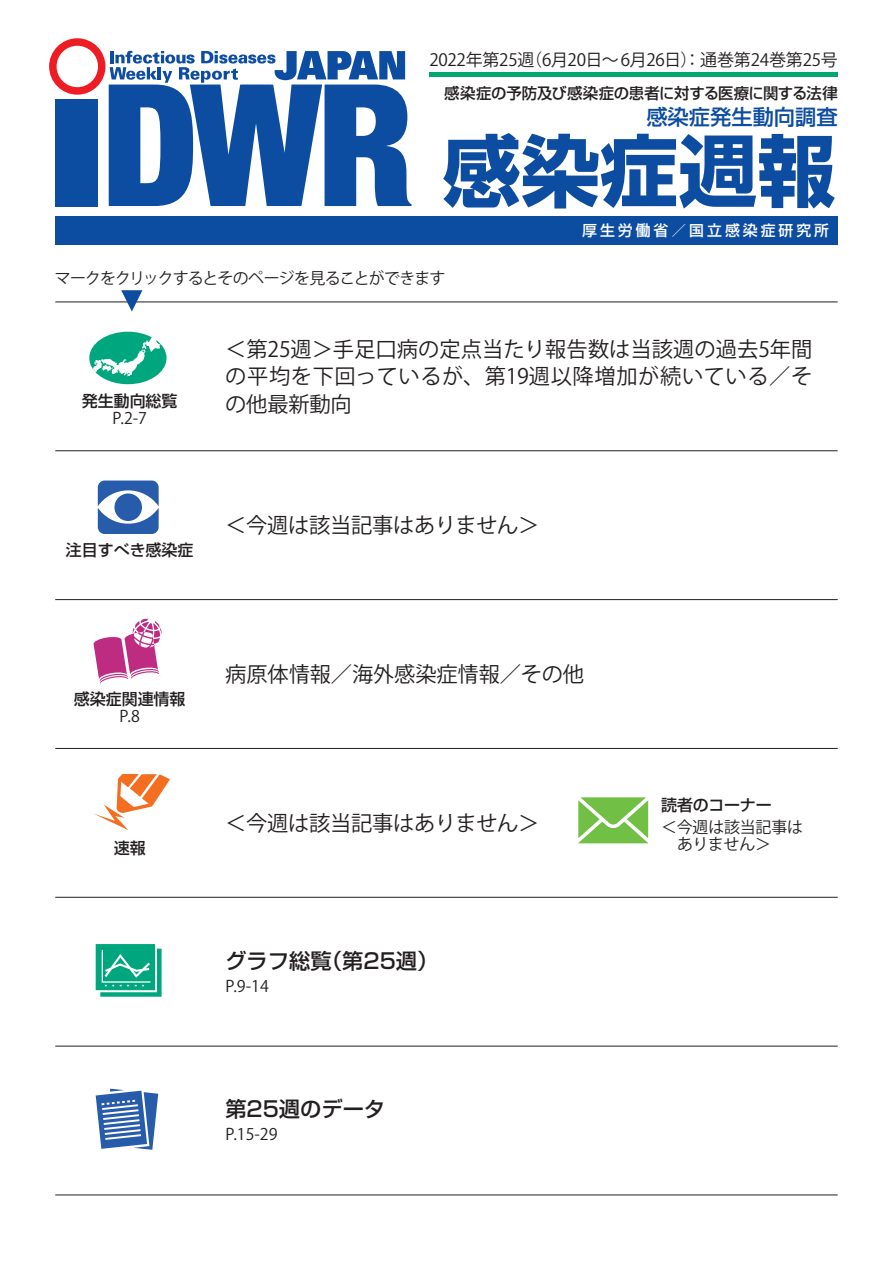
<style>
.page{position:relative;width:893px;height:1263px;background:#fff}
.page>*{position:absolute;margin:0;border:0;box-sizing:border-box;transform-origin:0 0}
.t1{font:700 78.6px "Shin Go Pro";color:#0d4da1}
.t2{font:21.3px/27.6px "Koz Go Pro";letter-spacing:-.005em;color:#231f20}
.t3{font:500 21.3px "Shin Go Pro";color:#231f20}
.t4{font:500 21.3px "Shin Go Pro";color:#0d4da1}
.t5{font:16.95px "Koz Go Pro";letter-spacing:-.015em;color:#231f20}
.t6{font:15.9px "Koz Go Pro";letter-spacing:-.04em;color:#231f20}
.t7{font:500 15.9px "Shin Go Pro";color:#231f20}
.t8{font:15.9px/17px "Koz Go Pro";letter-spacing:-.015em;color:#231f20}
.t9{font:500 15.45px "Shin Go Pro";letter-spacing:-.025em;color:#231f20}
.t10{font:500 14.85px "Shin Go Pro";letter-spacing:.2em;color:#fff}
</style>
<div class="page">
<svg style="left:49px;top:38px;width:363px;height:168px"></svg>
<div style="left:55px;top:216px;width:783px;height:28px;background:#0d4da1"></div>
<div style="left:429px;top:72px;width:409px;height:5px;background:#00a66e"></div>
<hr style="left:55px;top:301px;width:783px;height:1px;background:#231f20">
<hr style="left:55px;top:450px;width:783px;height:1px;background:#231f20">
<hr style="left:55px;top:599px;width:783px;height:1px;background:#231f20">
<hr style="left:55px;top:748px;width:783px;height:1px;background:#231f20">
<hr style="left:55px;top:897px;width:783px;height:1px;background:#231f20">
<hr style="left:55px;top:1046px;width:783px;height:1px;background:#231f20">
<hr style="left:55px;top:1194px;width:783px;height:1px;background:#231f20">
<svg style="left:121px;top:290px;width:21px;height:21px"></svg>
<svg style="left:89px;top:332px;width:78px;height:52px"></svg>
<svg style="left:98px;top:480px;width:61px;height:54px"></svg>
<div style="left:114px;top:493px;width:28px;height:28px;background:#275caa;border-radius:50%"></div>
<svg style="left:93px;top:618px;width:69px;height:66px"></svg>
<svg style="left:94px;top:774px;width:76px;height:56px"></svg>
<svg style="left:578px;top:797px;width:70px;height:46px;background:#8aca65"></svg>
<svg style="left:96px;top:944px;width:66px;height:53px;background:#2eb695"></svg>
<svg style="left:96px;top:1089px;width:62px;height:61px"></svg>
<p class="t5" style="left:429px;top:49px;width:410px">2022年第25週（6月20日〜6月26日）：通巻第24巻第25号</p>
<p class="t9" style="left:444px;top:80px;width:395px">感染症の予防及び感染症の患者に対する医療に関する法律</p>
<p class="t4" style="left:646px;top:99px;width:193px">感染症発生動向調査</p>
<h1 class="t1" style="left:442px;top:109px;width:395px">感染症週報</h1>
<p class="t10" style="left:582px;top:218px;width:249px">厚生労働省／国立感染症研究所</p>
<p class="t6" style="left:55px;top:268px;width:392px">マークをクリックするとそのページを見ることができます</p>
<p class="t2" style="left:225px;top:336px;width:589px">＜第25週＞手足口病の定点当たり報告数は当該週の過去5年間の平均を下回っているが、第19週以降増加が続いている／そ</p>
<p class="t7" style="left:82px;top:388px;width:97px">発生動向総覧</p>
<p class="t2" style="left:225px;top:391px;width:128px">の他最新動向</p>
<p class="t6" style="left:112px;top:408px;width:36px">P.2-7</p>
<p class="t7" style="left:66px;top:537px;width:129px">注目すべき感染症</p>
<p class="t2" style="left:225px;top:512px;width:316px">＜今週は該当記事はありません＞</p>
<p class="t7" style="left:74px;top:686px;width:113px">感染症関連情報</p>
<p class="t6" style="left:119px;top:706px;width:22px">P.8</p>
<p class="t7" style="left:114px;top:835px;width:33px">速報</p>
<p class="t2" style="left:225px;top:661px;width:360px">病原体情報／海外感染症情報／その他</p>
<p class="t2" style="left:225px;top:810px;width:316px">＜今週は該当記事はありません＞</p>
<p class="t3" style="left:225px;top:943px;width:214px">グラフ総覧（第25週）</p>
<p class="t6" style="left:225px;top:975px;width:45px">P.9-14</p>
<p class="t3" style="left:225px;top:1092px;width:161px">第25週のデータ</p>
<p class="t6" style="left:225px;top:1124px;width:54px">P.15-29</p>
<p class="t7" style="left:661px;top:792px;width:112px">読者のコーナー</p>
<p class="t8" style="left:677px;top:819px;width:128px;text-indent:-16px">＜今週は該当記事はありません＞</p>
</div>
